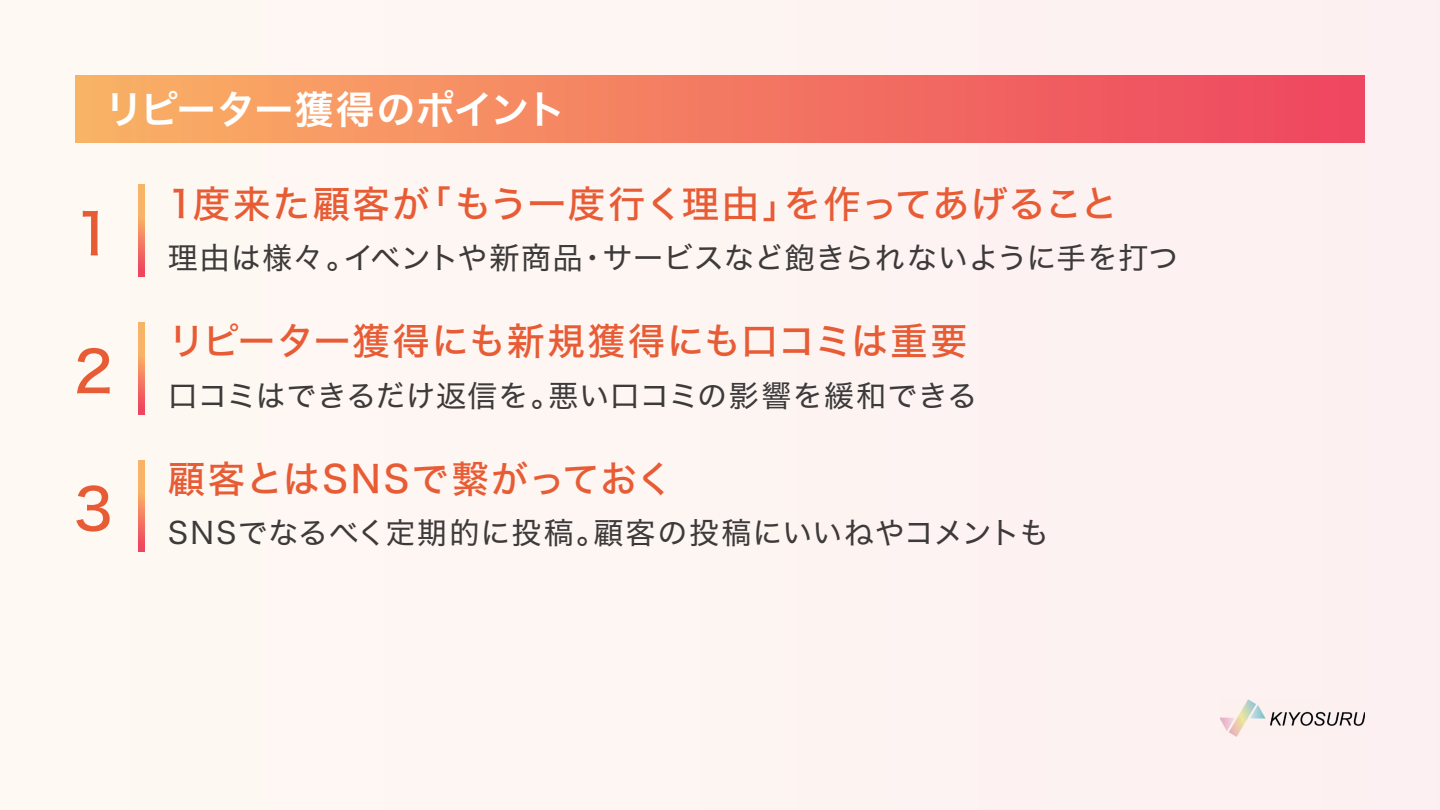
<style>
.page{position:relative;width:1440px;height:810px;background:#fdf5f2}
.page>*{position:absolute;margin:0;border:0;box-sizing:border-box;transform-origin:0 0}
.t1{font:39px "Hira Kaku Std N W6";letter-spacing:-.025em;color:#fff}
.t2{font:37.5px "Hira Kaku Std N W5";letter-spacing:.03em;color:#e85c35}
.t3{font:37.5px "Hira Kaku Std N W5";letter-spacing:.05em;color:#e85c35}
.t4{font:30px "Hira Kaku Std N W4";letter-spacing:.025em;color:#3d3a3a}
</style>
<div class="page">
<img style="left:1220px;top:700px;width:145px;height:37px">
<div style="left:75px;top:75px;width:1290px;height:67px;background:linear-gradient(to right,#f9b165,#ee4360)"></div>
<svg style="left:138px;top:185px;width:6px;height:92px"></svg>
<svg style="left:138px;top:323px;width:6px;height:91px"></svg>
<svg style="left:138px;top:460px;width:6px;height:92px"></svg>
<h1 class="t1" style="left:105px;top:79px;width:463px">リピーター獲得のポイント</h1>
<p class="t2" style="left:168px;top:175px;width:952px">1度来た顧客が「もう一度行く理由」を作ってあげること</p>
<p class="t4" style="left:74px;top:235px;width:1106px"><sup>1</sup> 理由は様々。イベントや新商品・サービスなど飽きられないように手を打つ</p>
<p class="t2" style="left:168px;top:313px;width:801px">リピーター獲得にも新規獲得にも口コミは重要</p>
<p class="t4" style="left:74px;top:373px;width:905px"><sup>2</sup> 口コミはできるだけ返信を。悪い口コミの影響を緩和できる</p>
<p class="t3" style="left:168px;top:450px;width:507px">顧客とはSNSで繋がっておく</p>
<p class="t4" style="left:74px;top:510px;width:977px"><sup>3</sup> SNSでなるべく定期的に投稿。顧客の投稿にいいねやコメントも</p>
</div>
